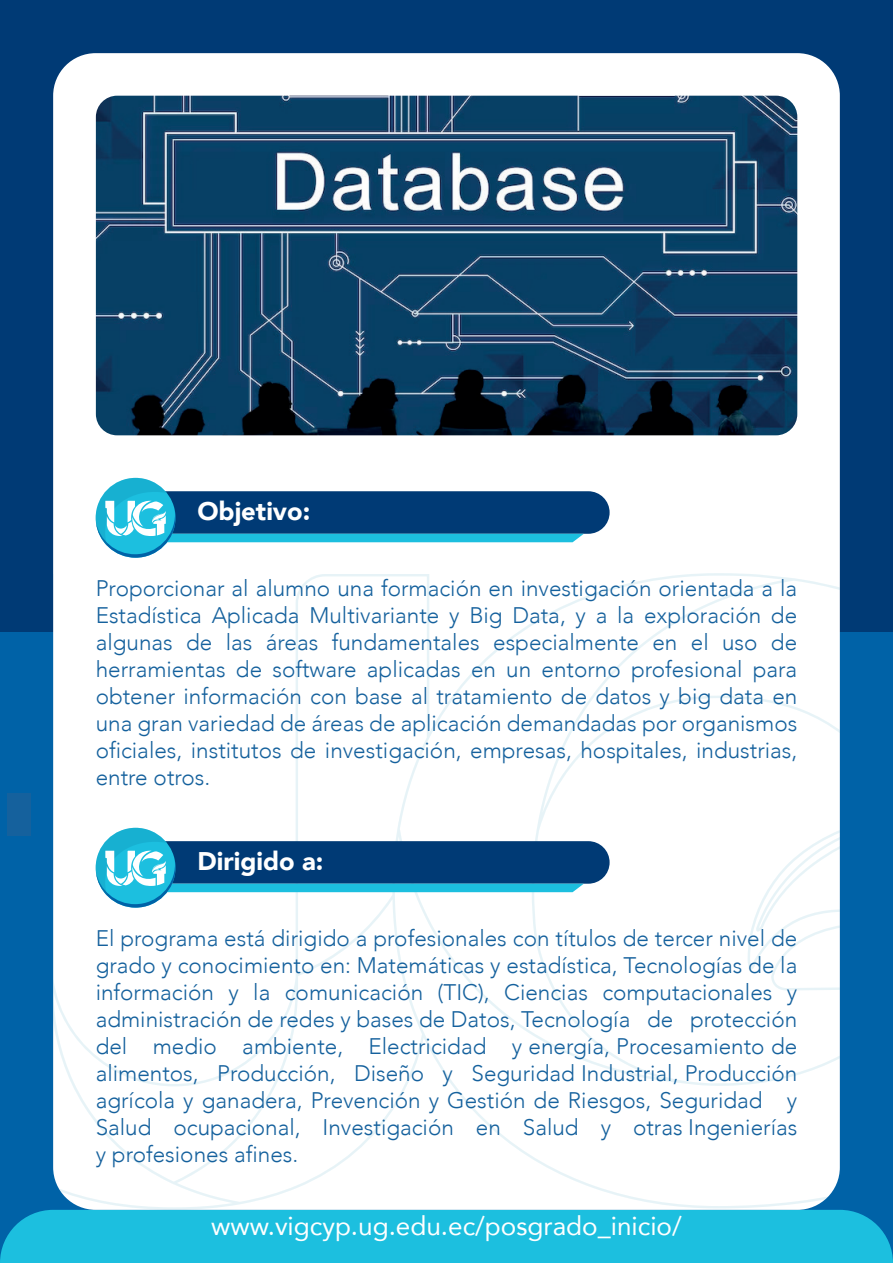
<style>
.page{position:relative;width:893px;height:1263px;background:#fff}
.page>*{position:absolute;margin:0;border:0;box-sizing:border-box;transform-origin:0 0}
.t1{font:26.1px "Avenir";color:#fff}
.t2{font:900 25.5px "Avenir";color:#fff}
.t3{font:300 22.5px/27px "Avenir";color:#15619d;text-align:justify}
</style>
<div class="page">
<div style="left:0;top:631px;width:893px;height:632px;background:#0062a7"></div>
<div style="left:0;top:1210px;width:893px;height:53px;background:#1cbfdf"></div>
<div style="left:0;top:0;width:893px;height:631px;background:#003a75"></div>
<div style="left:53px;top:53px;width:787px;height:1157px;background:#fff;border-radius:43px"></div>
<svg style="left:53px;top:573px;width:787px;height:637px"></svg>
<svg style="left:747px;top:760px;width:93px;height:209px"></svg>
<svg style="left:96px;top:478px;width:514px;height:80px"></svg>
<div style="left:7px;top:794px;width:24px;height:42px;background:#15619d"></div>
<svg style="left:96px;top:828px;width:514px;height:79px"></svg>
<img style="left:96px;top:96px;width:701px;height:339px">
<p class="t2" style="left:197px;top:489px;width:114px">Objetivo:</p>
<p class="t3" style="left:96px;top:575px;width:703px">Proporcionar al alumno una formación en investigación orientada a la Estadística Aplicada Multivariante y Big Data, y a la exploración de algunas de las áreas fundamentales especialmente en el uso de herramientas de software aplicadas en un entorno profesional para obtener información con base al tratamiento de datos y big data en una gran variedad de áreas de aplicación demandadas por organismos oficiales, institutos de investigación, empresas, hospitales, industrias, entre otros.</p>
<p class="t2" style="left:197px;top:839px;width:128px">Dirigido a:</p>
<p class="t3" style="left:96px;top:925px;width:703px">El programa está dirigido a profesionales con títulos de tercer nivel de grado y conocimiento en: Matemáticas y estadística, Tecnologías de la información y la comunicación (TIC), Ciencias computacionales y administración de redes y bases de Datos, Tecnología de protección del medio ambiente, Electricidad y energía, Procesamiento de alimentos, Producción, Diseño y Seguridad Industrial, Producción agrícola y ganadera, Prevención y Gestión de Riesgos, Seguridad y Salud ocupacional, Investigación en Salud y otras Ingenierías y profesiones afines.</p>
<p class="t1" style="left:211px;top:1205px;width:472px">www.vigcyp.ug.edu.ec/posgrado_inicio/</p>
</div>
